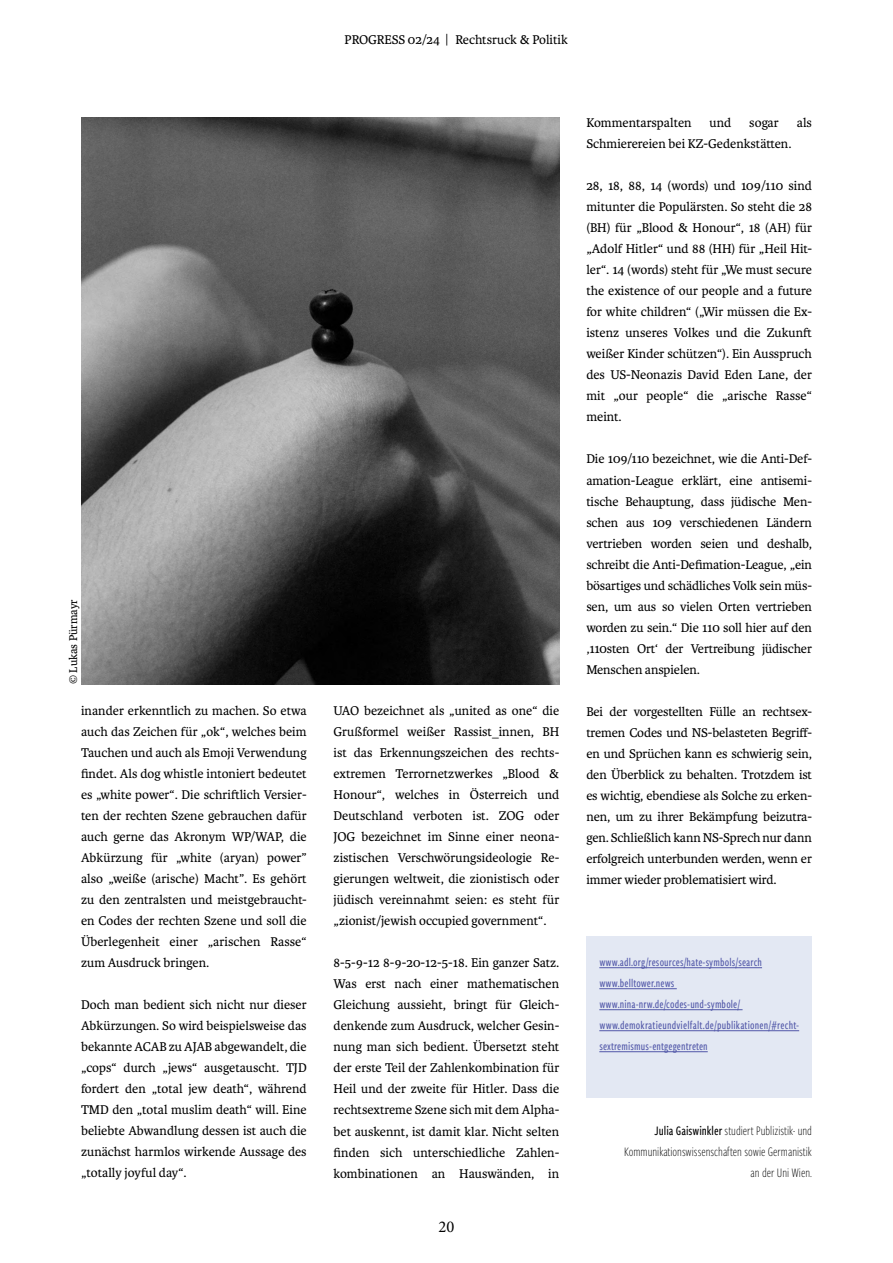
<style>
.page{position:relative;width:893px;height:1263px;background:#fff}
.page>*{position:absolute;margin:0;border:0;box-sizing:border-box;transform-origin:0 0}
.t1{font:16.5px "Minion Pro";color:#000}
.t2{font:13.5px/21px "Karmina";color:#000;text-align:justify}
.t3{font:300 13.5px/21px "Freight Sans Cmp Pro";color:#000;text-align:right}
.t4{font:500 12px/21px "Freight Sans Cmp Pro";letter-spacing:.01em;color:#5157a8}
.t5{font:12px "Karmina";color:#000}
.s1{font-weight:500}
</style>
<div class="page">
<img style="left:81px;top:117px;width:478px;height:567px">
<div style="left:586px;top:936px;width:226px;height:162px;background:#e3e8f3"></div>
<hr style="left:599px;top:967px;width:163px;height:1px;background:#5157a8">
<hr style="left:599px;top:988px;width:78px;height:1px;background:#5157a8">
<hr style="left:599px;top:1009px;width:144px;height:1px;background:#5157a8">
<hr style="left:599px;top:1030px;width:200px;height:1px;background:#5157a8">
<hr style="left:599px;top:1051px;width:109px;height:1px;background:#5157a8">
<p class="t2" style="left:345px;top:29px;width:225px">PROGRESS 02/24 | Rechtsruck &amp; Politik</p>
<p class="t5" style="left:66px;top:684px;width:86px;rotate:-90deg">© Lukas Pürmayr</p>
<p class="t2" style="left:81px;top:700px;width:227px">inander erkenntlich zu machen. So etwa auch das Zeichen für „ok“, welches beim Tauchen und auch als Emoji Verwendung findet. Als dog whistle intoniert bedeutet es „white power“. Die schriftlich Versier&shy;ten der rechten Szene gebrauchen dafür auch gerne das Akronym WP/WAP, die Abkürzung für „white (aryan) power” also „weiße (arische) Macht”. Es gehört zu den zentralsten und meistgebraucht&shy;en Codes der rechten Szene und soll die Überlegenheit einer „arischen Rasse“ zum Ausdruck bringen.</p>
<p class="t2" style="left:81px;top:995px;width:227px">Doch man bedient sich nicht nur dieser Abkürzungen. So wird beispielsweise das bekannte ACAB zu AJAB abgewandelt, die „cops“ durch „jews“ ausgetauscht. TJD fordert den „total jew death“, während TMD den „total muslim death“ will. Eine beliebte Abwandlung dessen ist auch die zunächst harmlos wirkende Aussage des „totally joyful day“.</p>
<p class="t2" style="left:334px;top:701px;width:227px">UAO bezeichnet als „united as one“ die Grußformel weißer Rassist_innen, BH ist das Erkennungszeichen des rechts&shy;extremen Terrornetzwerkes „Blood &amp; Honour“, welches in Österreich und Deutschland verboten ist. ZOG oder JOG bezeichnet im Sinne einer neona&shy;zistischen Verschwörungsideologie Re&shy;gierungen weltweit, die zionistisch oder jüdisch vereinnahmt seien: es steht für „zionist/jewish occupied government“.</p>
<p class="t2" style="left:334px;top:953px;width:227px">8-5-9-12 8-9-20-12-5-18. Ein ganzer Satz.<br>Was erst nach einer mathematischen Gleichung aussieht, bringt für Gleich&shy;denkende zum Ausdruck, welcher Gesin&shy;nung man sich bedient. Übersetzt steht der erste Teil der Zahlenkombination für Heil und der zweite für Hitler. Dass die rechtsextreme Szene sich mit dem Alpha&shy;bet auskennt, ist damit klar. Nicht selten finden sich unterschiedliche Zahlen&shy;kombinationen an Hauswänden, in</p>
<p class="t1" style="left:439px;top:1216px;width:17px">20</p>
<p class="t2" style="left:586px;top:113px;width:107px">Kommentarspalten</p>
<p class="t2" style="left:710px;top:113px;width:23px">und</p>
<p class="t2" style="left:749px;top:113px;width:31px">sogar</p>
<p class="t2" style="left:797px;top:113px;width:17px">als</p>
<p class="t2" style="left:586px;top:134px;width:207px">Schmierereien bei KZ-Gedenkstätten.</p>
<p class="t2" style="left:586px;top:176px;width:227px">28, 18, 88, 14 (words) und 109/110 sind mitunter die Populärsten. So steht die 28 (BH) für „Blood &amp; Honour“, 18 (AH) für „Adolf Hitler“ und 88 (HH) für „Heil Hit&shy;ler“. 14 (words) steht für „We must secure the existence of our people and a future for white children“ („Wir müssen die Ex&shy;istenz unseres Volkes und die Zukunft weißer Kinder schützen“). Ein Ausspruch des US-Neonazis David Eden Lane, der mit „our people“ die „arische Rasse“ meint.</p>
<p class="t2" style="left:586px;top:449px;width:227px">Die 109/110 bezeichnet, wie die Anti-Def&shy;amation-League erklärt, eine antisemi&shy;tische Behauptung, dass jüdische Men&shy;schen aus 109 verschiedenen Ländern vertrieben worden seien und deshalb, schreibt die Anti-Defimation-League, „ein bösartiges und schädliches Volk sein müs&shy;sen, um aus so vielen Orten vertrieben worden zu sein.“ Die 110 soll hier auf den ‚110sten Ort‘ der Vertreibung jüdischer Menschen anspielen.</p>
<p class="t2" style="left:586px;top:701px;width:227px">Bei der vorgestellten Fülle an rechtsex&shy;tremen Codes und NS-belasteten Begriff&shy;en und Sprüchen kann es schwierig sein, den Überblick zu behalten. Trotzdem ist es wichtig, ebendiese als Solche zu erken&shy;nen, um zu ihrer Bekämpfung beizutra&shy;gen. Schließlich kann NS-Sprech nur dann erfolgreich unterbunden werden, wenn er immer wieder problematisiert wird.</p>
<p class="t4" style="left:599px;top:951px;width:201px">www.adl.org/resources/hate-symbols/search www.belltower.news www.nina-nrw.de/codes-und-symbole/ www.demokratieundvielfalt.de/publikationen/#recht&shy;sextremismus-entgegentreten</p>
<p class="t3" style="left:624px;top:1120px;width:189px"><span class="s1">Julia Gaiswinkler</span> studiert Publizistik- und<br>Kommunikationswissenschaften sowie Germanistik an der Uni Wien.</p>
</div>
